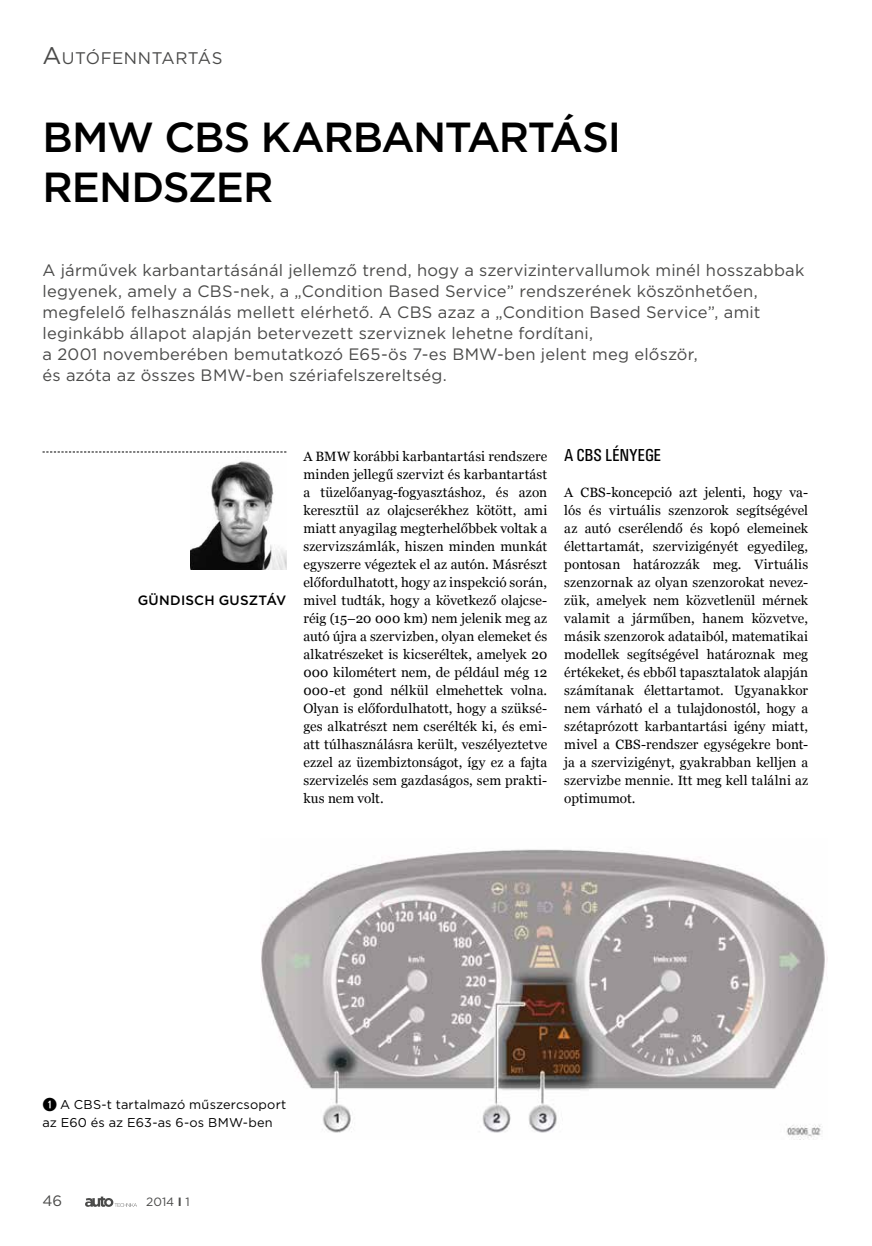
<style>
.page{position:relative;width:872px;height:1246px;background:#fff}
.page>*{position:absolute;margin:0;border:0;box-sizing:border-box;transform-origin:0 0}
.t1{font:500 42px/49.5px "Gotham";letter-spacing:-.03em;color:#000}
.t2{font:18px "U001 Con";letter-spacing:.015em;color:#000}
.t3{font:16.8px "Gotham";letter-spacing:.03em;color:#4a4a49}
.t4{font:16.5px/21px "Gotham";letter-spacing:.01em;color:#4a4a49}
.t5{font:15px "Gotham";color:#4a4a49}
.t6{font:13.5px/18px "Georgia";letter-spacing:.01em;color:#000;text-align:justify}
.t7{font:500 13.5px "Gotham";letter-spacing:.015em;color:#000}
.t8{font:12.75px/18px "Gotham";letter-spacing:.015em;color:#000}
.t9{font:12px "Gotham";color:#4a4a49}
.s1{font-size:24px}
.s2{font-family:"Combi Numerals Ltd";font-size:18px}
.s3{font-weight:700}
</style>
<div class="page">
<svg style="left:85px;top:1196px;width:52px;height:11px"></svg>
<img style="left:260px;top:849px;width:565px;height:290px">
<img style="left:191px;top:461px;width:95px;height:109px">
<svg style="left:43px;top:452px;width:243px;height:1px"></svg>
<p class="t3" style="left:43px;top:47px;width:181px"><span class="s1">A</span>UTÓFENNTARTÁS</p>
<p class="t1" style="left:43px;top:112px;width:580px">BMW CBS KARBANTARTÁSI<br>RENDSZER</p>
<p class="t4" style="left:43px;top:259px;width:763px">A járművek karbantartásánál jellemző trend, hogy a szervizintervallumok minél hosszabbak legyenek, amely a CBS-nek, a „Condition Based Service” rendszerének köszönhetően, megfelelő felhasználás mellett elérhető. A CBS azaz a „Condition Based Service”, amit leginkább állapot alapján betervezett szerviznek lehetne fordítani,<br>a 2001 novemberében bemutatkozó E65-ös 7-es BMW-ben jelent meg először,<br>és azóta az összes BMW-ben szériafelszereltség.</p>
<p class="t7" style="left:138px;top:591px;width:150px">GÜNDISCH GUSZTÁV</p>
<p class="t6" style="left:303px;top:447px;width:245px">A BMW korábbi karbantartási rendszere minden jellegű szervizt és karbantartást a tüzelőanyag-fogyasztáshoz, és azon keresztül az olajcserékhez kötött, ami miatt anyagilag megterhelőbbek voltak a szervizszámlák, hiszen minden munkát egyszerre végeztek el az autón. Másrészt előfordulhatott, hogy az inspekció során, mivel tudták, hogy a következő olajcse&shy;réig (15–20 000 km) nem jelenik meg az autó újra a szervizben, olyan elemeket és alkatrészeket is kicseréltek, amelyek 20<br>000 kilométert nem, de például még 12<br>000-et gond nélkül elmehettek volna.<br>Olyan is előfordulhatott, hogy a szüksé&shy;ges alkatrészt nem cserélték ki, és emi&shy;att túlhasználásra került, veszélyeztetve ezzel az üzembiztonságot, így ez a fajta szervizelés sem gazdaságos, sem prakti&shy;kus nem volt.</p>
<p class="t2" style="left:564px;top:445px;width:98px">A CBS LÉNYEGE</p>
<p class="t6" style="left:564px;top:483px;width:245px">A CBS-koncepció azt jelenti, hogy va&shy;lós és virtuális szenzorok segítségével az autó cserélendő és kopó elemeinek élettartamát, szervizigényét egyedileg, pontosan határozzák meg. Virtuális szenzornak az olyan szenzorokat nevez&shy;zük, amelyek nem közvetlenül mérnek valamit a járműben, hanem közvetve, másik szenzorok adataiból, matematikai modellek segítségével határoznak meg értékeket, és ebből tapasztalatok alapján számítanak élettartamot. Ugyanakkor nem várható el a tulajdonostól, hogy a szétaprózott karbantartási igény miatt, mivel a CBS-rendszer egységekre bont&shy;ja a szervizigényt, gyakrabban kelljen a szervizbe mennie. Itt meg kell találni az optimumot.</p>
<p class="t8" style="left:43px;top:1095px;width:245px"><span class="s2">➊</span> A CBS-t tartalmazó műszercsoport az E60 és az E63-as 6-os BMW-ben</p>
<p class="t5" style="left:43px;top:1191px;width:21px">46</p>
<p class="t9" style="left:146px;top:1194px;width:45px">2014 <span class="s3">I</span> 1</p>
</div>
